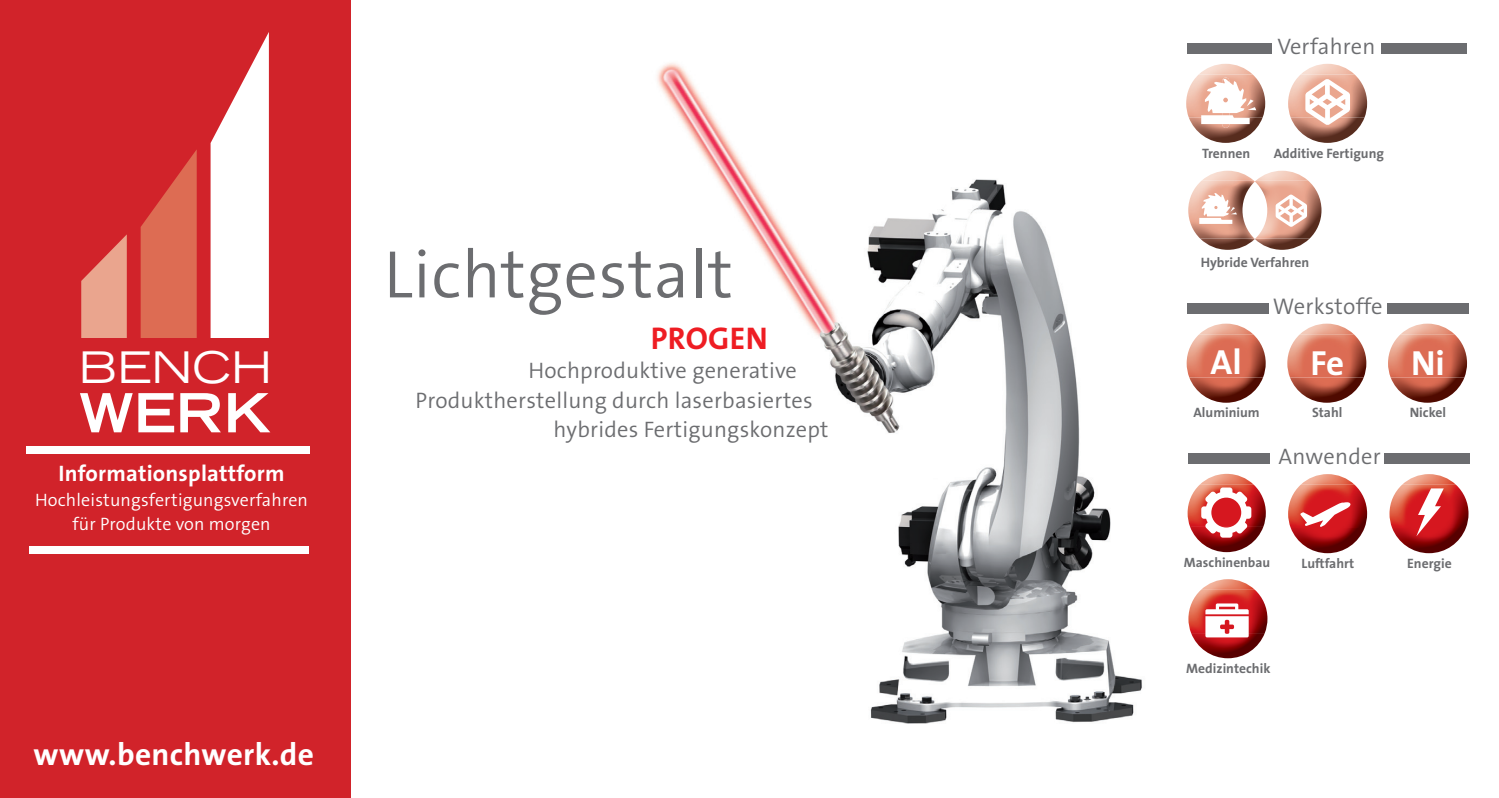
<style>
.page{position:relative;width:1499px;height:798px;background:#fff}
.page>*{position:absolute;margin:0;border:0;box-sizing:border-box;transform-origin:0 0}
.t1{font:300 67.73px "The Sans B4";letter-spacing:.01em;color:#6c6d70}
.t2{font:700 expanded 53.77px "Trade Gothic LH";color:#fff}
.t3{font:expanded 43.43px "Trade Gothic LH";color:#fff}
.t4{font:700 35.1px "The Sans";color:#fff}
.t5{font:700 31.5px "The Sans B7";letter-spacing:.01em;color:#fff}
.t6{font:700 31.5px "The Sans B7";letter-spacing:.01em;color:#ee1d23}
.t7{font:300 22.72px "The Sans B4";letter-spacing:.01em;color:#6c6d70}
.t8{font:300 22.5px "The Sans B4";letter-spacing:.01em;color:#6c6d70}
.t9{font:700 22.5px "The Sans B7";letter-spacing:.01em;color:#fff}
.t10{font:300 18px/24.8px "The Sans B4";letter-spacing:.01em;color:#fff;text-align:center}
.t11{font:700 13.72px "The Sans";color:#6c6d70}
.t12{font:700 13.5px "The Sans";color:#6c6d70}
</style>
<div class="page">
<div style="left:0;top:0;width:351px;height:797px;background:#d1232a"></div>
<svg style="left:81px;top:234px;width:46px;height:104px"></svg>
<svg style="left:141px;top:149px;width:56px;height:189px"></svg>
<svg style="left:211px;top:32px;width:58px;height:306px"></svg>
<div style="left:29px;top:545px;width:279px;height:8px;background:#fff"></div>
<div style="left:26px;top:445px;width:284px;height:8px;background:#fff"></div>
<div style="left:93px;top:277px;width:24px;height:38px;background:#eaa58e"></div>
<div style="left:1381px;top:43px;width:86px;height:11px;background:#6c6d70"></div>
<div style="left:1187px;top:43px;width:84px;height:11px;background:#6c6d70"></div>
<div style="left:1384px;top:453px;width:86px;height:11px;background:#6c6d70"></div>
<div style="left:1188px;top:453px;width:82px;height:11px;background:#6c6d70"></div>
<img style="left:1200px;top:473px;width:53px;height:11px">
<img style="left:1190px;top:526px;width:73px;height:26px">
<img style="left:1187px;top:484px;width:79px;height:42px">
<svg style="left:1201px;top:487px;width:50px;height:50px"></svg>
<img style="left:1202px;top:579px;width:52px;height:10px">
<img style="left:1191px;top:632px;width:74px;height:26px">
<img style="left:1188px;top:589px;width:79px;height:43px">
<svg style="left:1205px;top:603px;width:44px;height:34px"></svg>
<img style="left:1403px;top:474px;width:52px;height:10px">
<img style="left:1392px;top:528px;width:74px;height:25px">
<img style="left:1389px;top:484px;width:79px;height:44px">
<svg style="left:1416px;top:488px;width:28px;height:48px"></svg>
<img style="left:1301px;top:474px;width:53px;height:10px">
<img style="left:1291px;top:528px;width:73px;height:25px">
<img style="left:1288px;top:484px;width:79px;height:44px">
<svg style="left:1300px;top:502px;width:51px;height:24px"></svg>
<img style="left:1301px;top:64px;width:53px;height:10px">
<img style="left:1291px;top:118px;width:73px;height:25px">
<img style="left:1288px;top:74px;width:79px;height:44px">
<svg style="left:1305px;top:79px;width:45px;height:46px"></svg>
<img style="left:1199px;top:64px;width:53px;height:10px">
<img style="left:1189px;top:118px;width:73px;height:25px">
<img style="left:1186px;top:74px;width:79px;height:44px">
<img style="left:1222px;top:77px;width:7px;height:2px">
<svg style="left:1201px;top:79px;width:55px;height:49px"></svg>
<img style="left:1257px;top:171px;width:50px;height:9px">
<img style="left:1200px;top:238px;width:109px;height:12px">
<img style="left:1188px;top:180px;width:133px;height:58px">
<img style="left:1203px;top:171px;width:50px;height:9px">
<svg style="left:1275px;top:194px;width:32px;height:33px"></svg>
<svg style="left:1199px;top:193px;width:38px;height:31px"></svg>
<img style="left:657px;top:63px;width:485px;height:661px">
<img style="left:1200px;top:323px;width:53px;height:11px">
<img style="left:1189px;top:377px;width:74px;height:25px">
<img style="left:1187px;top:334px;width:79px;height:43px">
<img style="left:1300px;top:323px;width:54px;height:11px">
<img style="left:1290px;top:377px;width:74px;height:25px">
<img style="left:1287px;top:334px;width:79px;height:43px">
<img style="left:1401px;top:323px;width:53px;height:11px">
<img style="left:1391px;top:377px;width:73px;height:25px">
<img style="left:1388px;top:334px;width:79px;height:43px">
<div style="left:1387px;top:303px;width:82px;height:11px;background:#6c6d70"></div>
<div style="left:1187px;top:303px;width:82px;height:11px;background:#6c6d70"></div>
<h3 class="t3" style="left:79px;top:338px;width:195px">BENCH</h3>
<h2 class="t2" style="left:79px;top:377px;width:194px">WERK</h2>
<p class="t9" style="left:58px;top:461px;width:228px">Informationsplattform</p>
<p class="t10" style="left:35px;top:487px;width:274px">Hochleistungsfertigungsverfahren für Produkte von morgen</p>
<h1 class="t1" style="left:384px;top:238px;width:351px">Lichtgestalt</h1>
<h3 class="t6" style="left:651px;top:321px;width:118px">PROGEN</h3>
<p class="t8" style="left:528px;top:358px;width:270px">Hochproduktive generative</p>
<p class="t8" style="left:416px;top:388px;width:399px">Produktherstellung durch laserbasiertes</p>
<p class="t8" style="left:553px;top:417px;width:276px">hybrides Fertigungskonzept</p>
<h3 class="t5" style="left:34px;top:737px;width:282px">www.benchwerk.de</h3>
<p class="t8" style="left:1277px;top:34px;width:99px">Verfahren</p>
<p class="t11" style="left:1202px;top:141px;width:50px">Trennen</p>
<p class="t11" style="left:1274px;top:141px;width:112px">Additive Fertigung</p>
<p class="t11" style="left:1201px;top:251px;width:110px">Hybride Verfahren</p>
<p class="t7" style="left:1273px;top:294px;width:111px">Werkstoffe</p>
<h3 class="t4" style="left:1210px;top:333px;width:33px">Al</h3>
<h3 class="t4" style="left:1310px;top:333px;width:35px">Fe</h3>
<h3 class="t4" style="left:1411px;top:333px;width:35px">Ni</h3>
<p class="t11" style="left:1193px;top:401px;width:68px">Aluminium</p>
<p class="t11" style="left:1312px;top:401px;width:32px">Stahl</p>
<p class="t11" style="left:1410px;top:401px;width:38px">Nickel</p>
<p class="t8" style="left:1278px;top:444px;width:104px">Anwender</p>
<p class="t12" style="left:1184px;top:550px;width:88px">Maschinenbau</p>
<p class="t11" style="left:1301px;top:551px;width:54px">Luftfahrt</p>
<p class="t11" style="left:1407px;top:551px;width:46px">Energie</p>
<p class="t11" style="left:1186px;top:656px;width:86px">Medizintechik</p>
</div>
